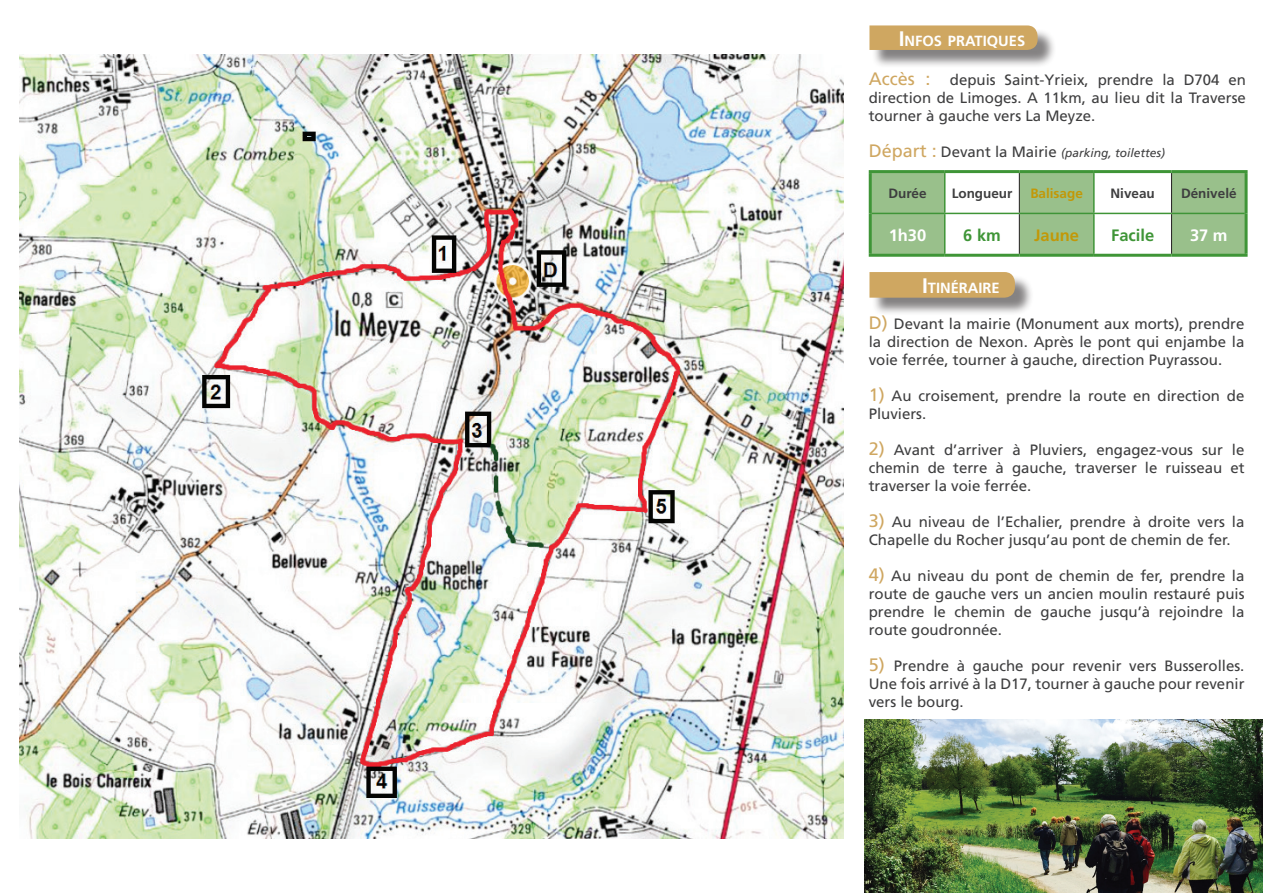
<style>
.page{position:relative;width:1263px;height:893px;background:#fff}
.page>*{position:absolute;margin:0;border:0;box-sizing:border-box;transform-origin:0 0}
.t1{font:700 16.5px "Frutiger LT Com";color:#3f9537}
.t2{font:700 16.5px "Frutiger LT Com";color:#fff}
.t3{font:700 16.5px "Frutiger LT Com";color:#c29807}
.t4{font:15px/18px "Frutiger LT Com";color:#3e3e3f;text-align:justify}
.t5{font:700 14.7px "Frutiger LT Com";color:#fff}
.t6{font:700 13.5px "Frutiger LT Com";color:#3e3e3f}
.t7{font:700 13.5px "Frutiger LT Com";color:#c29807}
.t8{font:italic 12px "Frutiger LT Com";color:#3e3e3f}
.s1{font-size:21px}
.s2{font-size:18px;color:#cfa761}
.s3{font-style:normal;font-size:18px;color:#cfa761}
.s4{font-style:normal;font-size:15px}
</style>
<div class="page">
<img style="left:20px;top:54px;width:823px;height:785px">
<svg style="left:872px;top:173px;width:372px;height:81px"></svg>
<hr style="left:869px;top:170px;width:76px;height:3px;background:#3f9537">
<hr style="left:869px;top:173px;width:3px;height:40px;background:#3f9537">
<hr style="left:945px;top:170px;width:74px;height:3px;background:#3f9537">
<hr style="left:1019px;top:170px;width:75px;height:3px;background:#3f9537">
<hr style="left:1094px;top:170px;width:77px;height:3px;background:#3f9537">
<hr style="left:1171px;top:170px;width:76px;height:3px;background:#3f9537">
<hr style="left:1244px;top:173px;width:3px;height:40px;background:#3f9537">
<hr style="left:869px;top:213px;width:3px;height:41px;background:#3f9537">
<hr style="left:1244px;top:213px;width:3px;height:41px;background:#3f9537">
<hr style="left:869px;top:254px;width:76px;height:3px;background:#3f9537">
<hr style="left:945px;top:254px;width:74px;height:3px;background:#3f9537">
<hr style="left:1019px;top:254px;width:75px;height:3px;background:#3f9537">
<hr style="left:1094px;top:254px;width:77px;height:3px;background:#3f9537">
<hr style="left:1171px;top:254px;width:76px;height:3px;background:#3f9537">
<hr style="left:944px;top:173px;width:1px;height:40px;background:#3f9537">
<hr style="left:1093px;top:173px;width:1px;height:40px;background:#3f9537">
<hr style="left:872px;top:213px;width:73px;height:1px;background:#3f9537">
<hr style="left:945px;top:213px;width:74px;height:1px;background:#3f9537">
<hr style="left:944px;top:214px;width:1px;height:40px;background:#3f9537">
<hr style="left:1019px;top:213px;width:75px;height:1px;background:#3f9537">
<hr style="left:1094px;top:213px;width:77px;height:1px;background:#3f9537">
<hr style="left:1093px;top:214px;width:1px;height:40px;background:#3f9537">
<hr style="left:1171px;top:213px;width:73px;height:1px;background:#3f9537">
<hr style="left:1019px;top:173px;width:1px;height:40px;background:#231f20">
<hr style="left:1171px;top:173px;width:1px;height:40px;background:#231f20">
<hr style="left:1019px;top:214px;width:1px;height:40px;background:#231f20">
<hr style="left:1171px;top:214px;width:1px;height:40px;background:#231f20">
<div style="left:871px;top:274px;width:162px;height:43px;background:#231f20;opacity:.56"></div>
<div style="left:869px;top:272px;width:146px;height:26px;background:#cfa761"></div>
<div style="left:871px;top:28px;width:185px;height:41px;background:#231f20;opacity:.56"></div>
<div style="left:869px;top:25px;width:168px;height:25px;background:#cfa761"></div>
<img style="left:864px;top:720px;width:399px;height:173px">
<p class="t5" style="left:899px;top:32px;width:128px"><span class="s1">I</span>NFOS PRATIQUES</p>
<p class="t4" style="left:869px;top:70px;width:379px"><span class="s2">Accès :</span> depuis Saint-Yrieix, prendre la D704 en direction de Limoges. A 11km, au lieu dit la Traverse tourner à gauche vers La Meyze.</p>
<p class="t8" style="left:869px;top:145px;width:298px"><span class="s3">Départ :</span> <span class="s4">Devant la Mairie</span> (parking, toilettes)</p>
<p class="t6" style="left:888px;top:185px;width:40px">Durée</p>
<p class="t6" style="left:952px;top:185px;width:62px">Longueur</p>
<p class="t7" style="left:1030px;top:185px;width:54px">Balisage</p>
<p class="t6" style="left:1110px;top:185px;width:46px">Niveau</p>
<p class="t6" style="left:1181px;top:185px;width:57px">Dénivelé</p>
<p class="t2" style="left:889px;top:225px;width:39px">1h30</p>
<p class="t1" style="left:963px;top:225px;width:39px">6 km</p>
<p class="t3" style="left:1034px;top:225px;width:46px">Jaune</p>
<p class="t1" style="left:1111px;top:225px;width:45px">Facile</p>
<p class="t2" style="left:1190px;top:225px;width:39px">37 m</p>
<p class="t5" style="left:922px;top:279px;width:79px"><span class="s1">I</span>TINÉRAIRE</p>
<p class="t4" style="left:869px;top:315px;width:377px"><span class="s2">D)</span> Devant la mairie (Monument aux morts), prendre la direction de Nexon. Après le pont qui enjambe la voie ferrée, tourner à gauche, direction Puyrassou.</p>
<p class="t4" style="left:869px;top:387px;width:377px"><span class="s2">1)</span> Au croisement, prendre la route en direction de<br>Pluviers.</p>
<p class="t4" style="left:869px;top:441px;width:377px"><span class="s2">2)</span> Avant d’arriver à Pluviers, engagez-vous sur le chemin de terre à gauche, traverser le ruisseau et traverser la voie ferrée.</p>
<p class="t4" style="left:869px;top:513px;width:377px"><span class="s2">3)</span> Au niveau de l’Echalier, prendre à droite vers la<br>Chapelle du Rocher jusqu’au pont de chemin de fer.</p>
<p class="t4" style="left:869px;top:567px;width:377px"><span class="s2">4)</span> Au niveau du pont de chemin de fer, prendre la route de gauche vers un ancien moulin restauré puis prendre le chemin de gauche jusqu’à rejoindre la route goudronnée.</p>
<p class="t4" style="left:869px;top:657px;width:377px"><span class="s2">5)</span> Prendre à gauche pour revenir vers Busserolles.<br>Une fois arrivé à la D17, tourner à gauche pour revenir vers le bourg.</p>
</div>
